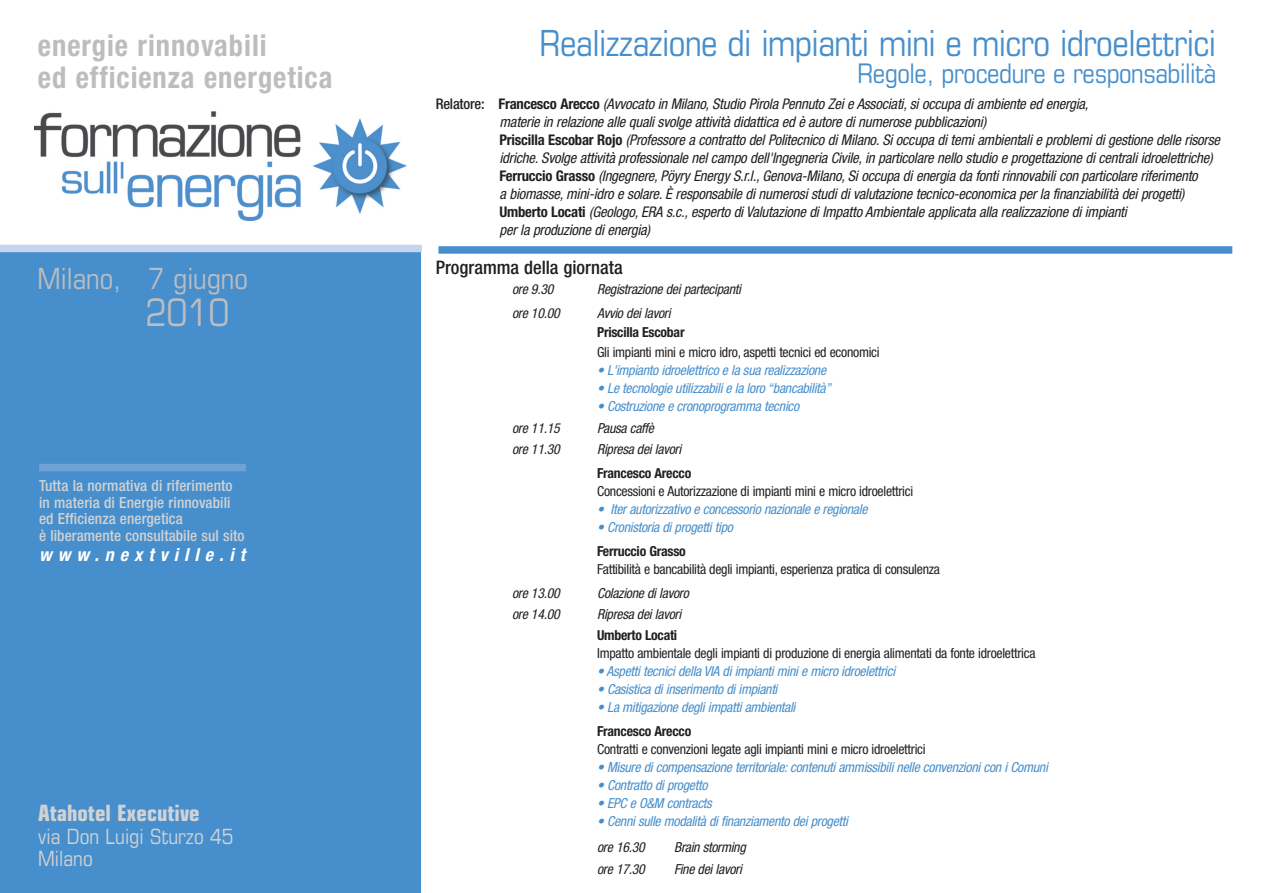
<style>
.page{position:relative;width:1263px;height:893px;background:#fff}
.page>*{position:absolute;margin:0;border:0;box-sizing:border-box;transform-origin:0 0}
.t1{font:condensed 37.95px "Eurostile";color:#bcbdc0}
.t2{font:condensed 36px "Eurostile";letter-spacing:-.015em;color:#468fcc}
.t3{font:700 condensed 30px/31.3px "Helvetica Neue";letter-spacing:.035em;color:#bcbdc0;scale:.95 1}
.t4{font:condensed 29.1px "Eurostile";color:#bcbdc0}
.t5{font:condensed 27px "Eurostile";letter-spacing:-.015em;color:#468fcc}
.t6{font:700 condensed 22.5px "Eurostile";color:#d1d2d4}
.t7{font:condensed 21px/22.5px "Eurostile";color:#d1d2d4}
.t8{font:500 condensed 18.6px "Helvetica Neue";color:#231f20}
.t9{font:italic 700 condensed 18px "Helvetica Neue";letter-spacing:.335em;color:#fff}
.t10{font:500 condensed 15.3px/16.5px "Helvetica Neue";letter-spacing:.005em;color:#d1d2d4}
.t11{font:italic condensed 14.7px/18px "Helvetica Neue";letter-spacing:-.015em;color:#231f20}
.t12{font:italic condensed 13.8px "Helvetica Neue";letter-spacing:-.02em;color:#468fcc}
.t13{font:condensed 13.8px "Helvetica Neue";letter-spacing:-.02em;color:#231f20}
.t14{font:italic condensed 13.8px "Helvetica Neue";letter-spacing:-.02em;color:#231f20}
.t15{font:700 condensed 13.8px "Helvetica Neue";letter-spacing:-.02em;color:#231f20}
.s1{font-weight:500;font-style:normal}
.s2{font-weight:700;font-style:normal}
</style>
<div class="page">
<div style="left:0;top:248px;width:421px;height:645px;background:#468fcc"></div>
<div style="left:438px;top:246px;width:794px;height:8px;background:#468fcc"></div>
<div style="left:0;top:245px;width:422px;height:7px;background:#c4d5ed"></div>
<img style="left:34px;top:111px;width:373px;height:110px">
<div style="left:39px;top:464px;width:207px;height:7px;background:#6fa1d5"></div>
<h3 class="t3" style="left:38px;top:33px;width:311px">energie rinnovabili<br>ed efficienza energetica</h3>
<h3 class="t4" style="left:38px;top:268px;width:212px">Milano, 7 giugno</h3>
<h1 class="t1" style="left:145px;top:299px;width:86px">2010</h1>
<p class="t10" style="left:39px;top:479px;width:207px">Tutta la normativa di riferimento in materia di Energie rinnovabili ed Efficienza energetica<br>è liberamente consultabile sul sito</p>
<p class="t9" style="left:39px;top:548px;width:208px">www.nextville.it</p>
<h3 class="t6" style="left:38px;top:805px;width:163px">Atahotel Executive</h3>
<h3 class="t7" style="left:38px;top:827px;width:197px">via Don Luigi Sturzo 45<br>Milano</h3>
<h2 class="t2" style="left:539px;top:30px;width:678px">Realizzazione di impianti mini e micro idroelettrici</h2>
<h3 class="t5" style="left:857px;top:63px;width:360px">Regole, procedure e responsabilità</h3>
<p class="t11" style="left:499px;top:96px;width:722px;text-indent:-64px"><span class="s1">Relatore:</span> <span class="s2">Francesco Arecco</span> (Avvocato in Milano, Studio Pirola Pennuto Zei e Associati, si occupa di ambiente ed energia,<br>materie in relazione alle quali svolge attività didattica ed è autore di numerose pubblicazioni)<br><span class="s2">Priscilla Escobar Rojo</span> (Professore a contratto del Politecnico di Milano. Si occupa di temi ambientali e problemi di gestione delle risorse idriche. Svolge attività professionale nel campo dell'Ingegneria Civile, in particolare nello studio e progettazione di centrali idroelettriche)<br><span class="s2">Ferruccio Grasso</span> (Ingegnere, Pöyry Energy S.r.l., Genova-Milano, Si occupa di energia da fonti rinnovabili con particolare riferimento<br>a biomasse, mini-idro e solare. È responsabile di numerosi studi di valutazione tecnico-economica per la finanziabilità dei progetti)<br><span class="s2">Umberto Locati</span> (Geologo, ERA s.c., esperto di Valutazione di Impatto Ambientale applicata alla realizzazione di impianti<br>per la produzione di energia)</p>
<p class="t8" style="left:436px;top:260px;width:188px">Programma della giornata</p>
<p class="t14" style="left:512px;top:284px;width:43px">ore 9.30</p>
<p class="t14" style="left:597px;top:284px;width:145px">Registrazione dei partecipanti</p>
<p class="t14" style="left:512px;top:308px;width:49px">ore 10.00</p>
<p class="t14" style="left:597px;top:308px;width:75px">Avvio dei lavori</p>
<p class="t15" style="left:597px;top:327px;width:89px">Priscilla Escobar</p>
<p class="t13" style="left:597px;top:347px;width:284px">Gli impianti mini e micro idro, aspetti tecnici ed economici</p>
<p class="t12" style="left:597px;top:365px;width:231px">• L'impianto idroelettrico e la sua realizzazione</p>
<p class="t12" style="left:597px;top:383px;width:235px">• Le tecnologie utilizzabili e la loro “bancabilità”</p>
<p class="t12" style="left:597px;top:401px;width:204px">• Costruzione e cronoprogramma tecnico</p>
<p class="t14" style="left:512px;top:423px;width:49px">ore 11.15</p>
<p class="t14" style="left:597px;top:423px;width:58px">Pausa caffè</p>
<p class="t14" style="left:512px;top:444px;width:49px">ore 11.30</p>
<p class="t14" style="left:597px;top:444px;width:86px">Ripresa dei lavori</p>
<p class="t15" style="left:597px;top:468px;width:96px">Francesco Arecco</p>
<p class="t13" style="left:597px;top:486px;width:318px">Concessioni e Autorizzazione di impianti mini e micro idroelettrici</p>
<p class="t12" style="left:597px;top:504px;width:272px">• Iter autorizzativo e concessorio nazionale e regionale</p>
<p class="t12" style="left:597px;top:522px;width:137px">• Cronistoria di progetti tipo</p>
<p class="t15" style="left:597px;top:546px;width:90px">Ferruccio Grasso</p>
<p class="t13" style="left:597px;top:564px;width:344px">Fattibilità e bancabilità degli impianti, esperienza pratica di consulenza</p>
<p class="t14" style="left:512px;top:588px;width:49px">ore 13.00</p>
<p class="t14" style="left:597px;top:588px;width:93px">Colazione di lavoro</p>
<p class="t14" style="left:512px;top:609px;width:49px">ore 14.00</p>
<p class="t14" style="left:597px;top:609px;width:86px">Ripresa dei lavori</p>
<p class="t15" style="left:597px;top:630px;width:82px">Umberto Locati</p>
<p class="t13" style="left:597px;top:648px;width:440px">Impatto ambientale degli impianti di produzione di energia alimentati da fonte idroelettrica</p>
<p class="t12" style="left:597px;top:666px;width:300px">• Aspetti tecnici della VIA di impianti mini e micro idroelettrici</p>
<p class="t12" style="left:597px;top:684px;width:182px">• Casistica di inserimento di impianti</p>
<p class="t12" style="left:597px;top:702px;width:200px">• La mitigazione degli impatti ambientali</p>
<p class="t15" style="left:597px;top:726px;width:96px">Francesco Arecco</p>
<p class="t13" style="left:597px;top:744px;width:330px">Contratti e convenzioni legate agli impianti mini e micro idroelettrici</p>
<p class="t12" style="left:597px;top:762px;width:452px">• Misure di compensazione territoriale: contenuti ammissibili nelle convenzioni con i Comuni</p>
<p class="t12" style="left:597px;top:780px;width:112px">• Contratto di progetto</p>
<p class="t12" style="left:597px;top:798px;width:116px">• EPC e O&amp;M contracts</p>
<p class="t12" style="left:597px;top:816px;width:252px">• Cenni sulle modalità di finanziamento dei progetti</p>
<p class="t14" style="left:597px;top:842px;width:49px">ore 16.30</p>
<p class="t14" style="left:674px;top:842px;width:73px">Brain storming</p>
<p class="t14" style="left:597px;top:864px;width:49px">ore 17.30</p>
<p class="t14" style="left:674px;top:864px;width:69px">Fine dei lavori</p>
</div>
